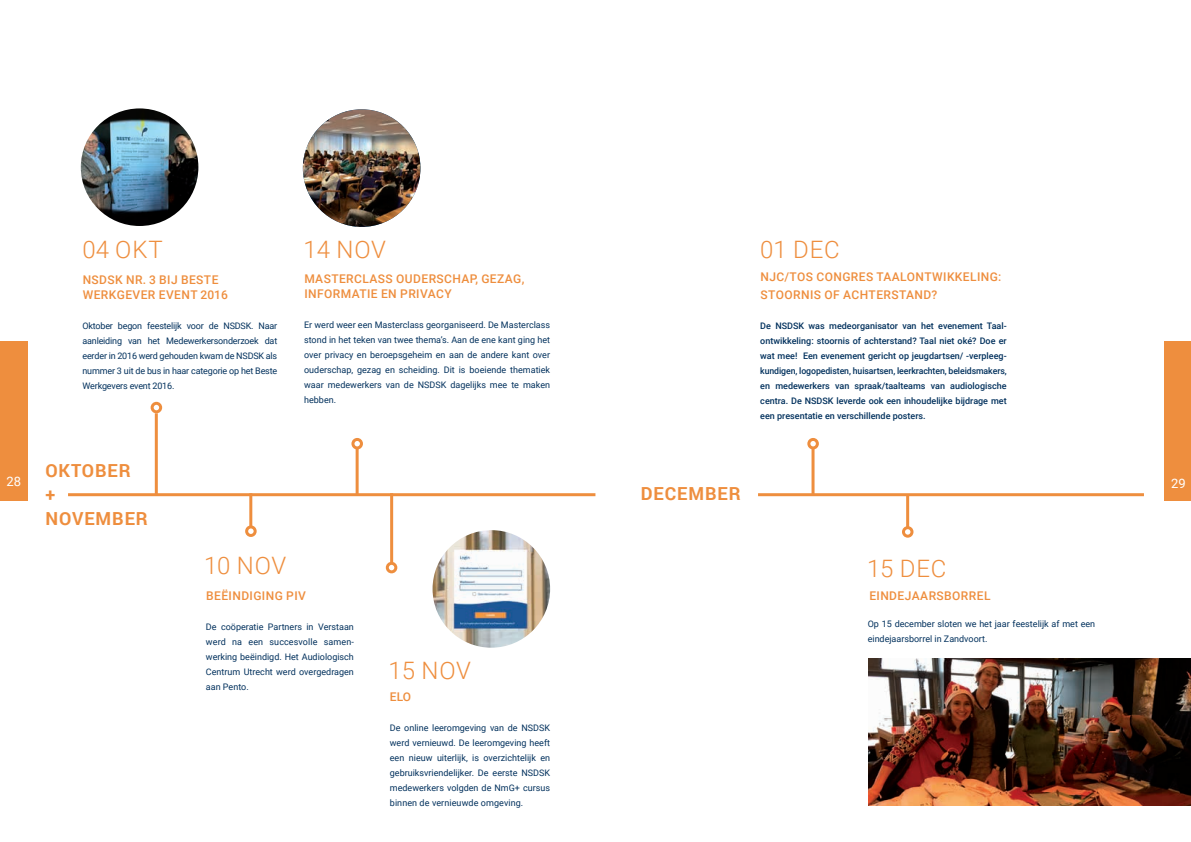
<style>
.page{position:relative;width:1191px;height:842px;background:#fff}
.page>*{position:absolute;margin:0;border:0;box-sizing:border-box;transform-origin:0 0}
.t1{font:300 24px "Roboto";letter-spacing:.03em;color:#ee8e3e}
.t2{font:700 18px/24px "Roboto";letter-spacing:.05em;color:#ee8e3e}
.t3{font:13px "Roboto";color:#fff}
.t4{font:500 12px/15px "Roboto";letter-spacing:.035em;color:#ee8e3e}
.t5{font:9px/15px "Roboto";color:#02315d;text-align:justify}
.t6{font:500 9px/15px "Roboto";color:#02315d;text-align:justify}
</style>
<div class="page">
<hr style="left:68px;top:493px;width:527px;height:3px;background:#ee8e3e">
<hr style="left:390px;top:493px;width:3px;height:72px;background:#ee8e3e">
<hr style="left:155px;top:413px;width:3px;height:82px;background:#ee8e3e">
<div style="left:151px;top:402px;width:11px;height:11px;border:3px solid #ee8e3e;border-radius:50%"></div>
<div style="left:386px;top:562px;width:11px;height:11px;border:3px solid #ee8e3e;border-radius:50%"></div>
<div style="left:0;top:342px;width:28px;height:159px;background:#ee8e3e"></div>
<img style="left:303px;top:109px;width:117px;height:118px;border-radius:59px">
<hr style="left:356px;top:449px;width:2px;height:46px;background:#ee8e3e">
<div style="left:351px;top:438px;width:12px;height:11px;border:3px solid #ee8e3e;border-radius:50%"></div>
<hr style="left:811px;top:449px;width:3px;height:46px;background:#ee8e3e">
<div style="left:807px;top:438px;width:12px;height:11px;border:3px solid #ee8e3e;border-radius:50%"></div>
<div style="left:1164px;top:342px;width:27px;height:159px;background:#ee8e3e"></div>
<hr style="left:758px;top:493px;width:386px;height:3px;background:#ee8e3e">
<img style="left:869px;top:658px;width:322px;height:148px">
<hr style="left:906px;top:494px;width:3px;height:38px;background:#ee8e3e">
<div style="left:903px;top:528px;width:9px;height:8px;background:#fff;border-radius:50%"></div>
<div style="left:902px;top:526px;width:11px;height:12px;border:3px solid #ee8e3e;border-radius:50%"></div>
<hr style="left:249px;top:493px;width:3px;height:38px;background:#ee8e3e">
<div style="left:247px;top:527px;width:8px;height:8px;background:#fff;border-radius:50%"></div>
<div style="left:245px;top:525px;width:12px;height:12px;border:3px solid #ee8e3e;border-radius:50%"></div>
<img style="left:81px;top:108px;width:117px;height:118px;border-radius:59px">
<img style="left:432px;top:530px;width:118px;height:118px;border-radius:59px">
<h3 class="t3" style="left:7px;top:472px;width:16px">28</h3>
<h1 class="t1" style="left:82px;top:233px;width:82px">04 OKT</h1>
<h3 class="t4" style="left:83px;top:271px;width:147px">NSDSK NR. 3 BIJ BESTE<br>WERKGEVER EVENT 2016</h3>
<p class="t5" style="left:82px;top:318px;width:196px">Oktober begon feestelijk voor de NSDSK. Naar aanleiding van het Medewerkersonderzoek dat eerder in 2016 werd gehouden kwam de NSDSK als nummer 3 uit de bus in haar categorie op het Beste Werkgevers event 2016.</p>
<h1 class="t1" style="left:304px;top:232px;width:84px">14 NOV</h1>
<h3 class="t4" style="left:304px;top:271px;width:221px">MASTERCLASS OUDERSCHAP, GEZAG,<br>INFORMATIE EN PRIVACY</h3>
<p class="t5" style="left:304px;top:317px;width:247px">Er werd weer een Masterclass georganiseerd. De Masterclass stond in het teken van twee thema’s. Aan de ene kant ging het over privacy en beroepsgeheim en aan de andere kant over ouderschap, gezag en scheiding. Dit is boeiende thematiek waar medewerkers van de NSDSK dagelijks mee te maken hebben.</p>
<h2 class="t2" style="left:45px;top:458px;width:104px">OKTOBER<br>+<br>NOVEMBER</h2>
<h1 class="t1" style="left:204px;top:549px;width:84px">10 NOV</h1>
<h3 class="t4" style="left:206px;top:588px;width:101px">BEËINDIGING PIV</h3>
<p class="t5" style="left:206px;top:619px;width:149px">De coöperatie Partners in Verstaan werd na een succesvolle samen&shy;werking beëindigd. Het Audiologisch Centrum Utrecht werd overgedragen aan Pento.</p>
<h1 class="t1" style="left:389px;top:653px;width:84px">15 NOV</h1>
<h3 class="t4" style="left:390px;top:689px;width:23px">ELO</h3>
<p class="t5" style="left:390px;top:720px;width:162px">De online leeromgeving van de NSDSK werd vernieuwd. De leeromgeving heeft een nieuw uiterlijk, is overzichtelijk en gebruiksvriendelijker. De eerste NSDSK medewerkers volgden de NmG+ cursus binnen de vernieuwde omgeving.</p>
<h1 class="t1" style="left:760px;top:233px;width:81px">01 DEC</h1>
<h3 class="t4" style="left:760px;top:267px;width:242px;line-height:18px">NJC/TOS CONGRES TAALONTWIKKELING:<br>STOORNIS OF ACHTERSTAND?</h3>
<p class="t6" style="left:760px;top:318px;width:248px">De NSDSK was medeorganisator van het evenement Taal&shy;ontwikkeling: stoornis of achterstand? Taal niet oké? Doe er wat mee! Een evenement gericht op jeugdartsen/ -verpleeg&shy;kundigen, logopedisten, huisartsen, leerkrachten, beleidsmakers, en medewerkers van spraak/taalteams van audiologische centra. De NSDSK leverde ook een inhoudelijke bijdrage met een presentatie en verschillende posters.</p>
<h2 class="t2" style="left:641px;top:481px;width:101px">DECEMBER</h2>
<h1 class="t1" style="left:867px;top:551px;width:81px">15 DEC</h1>
<h3 class="t4" style="left:869px;top:588px;width:123px">EINDEJAARSBORREL</h3>
<p class="t5" style="left:867px;top:616px;width:229px">Op 15 december sloten we het jaar feestelijk af met een eindejaarsborrel in Zandvoort.</p>
<h3 class="t3" style="left:1171px;top:474px;width:16px">29</h3>
</div>
